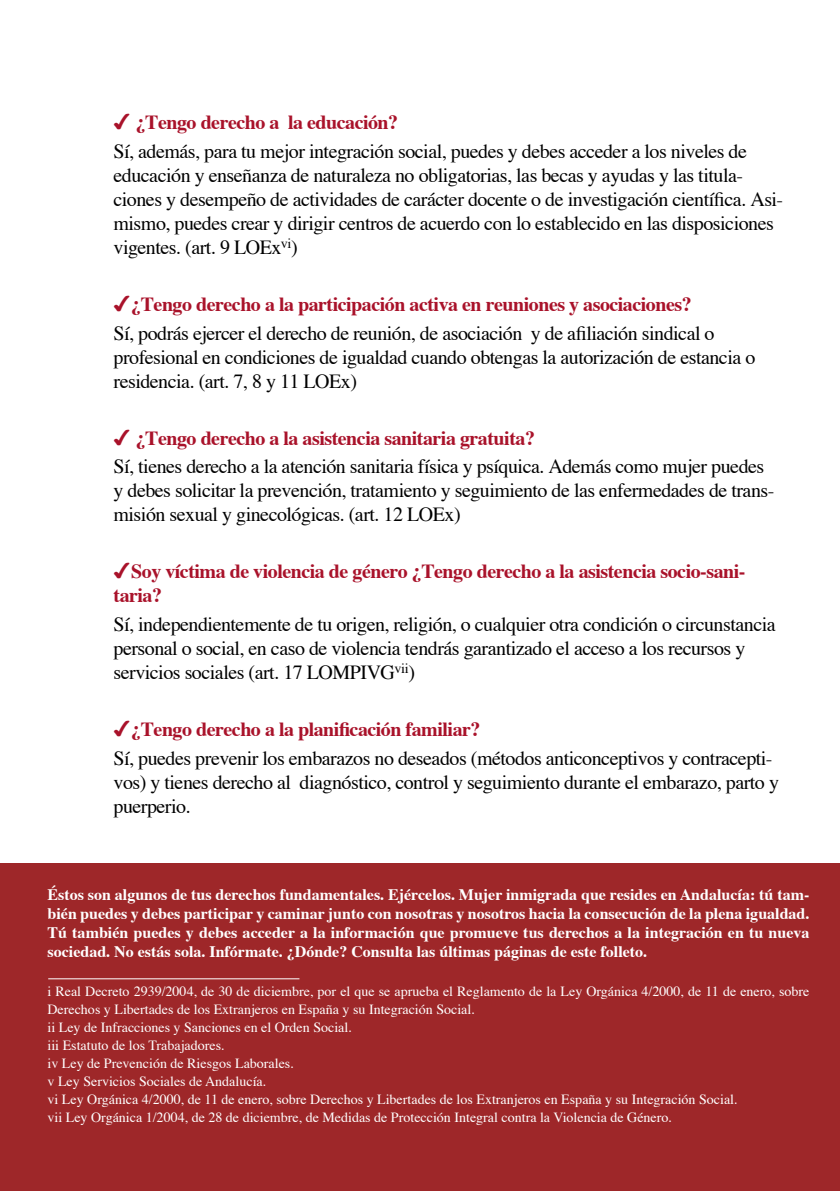
<style>
.page{position:relative;width:840px;height:1191px;background:#fff}
.page>*{position:absolute;margin:0;border:0;box-sizing:border-box;transform-origin:0 0}
.t1{font:20px/24px "Times";letter-spacing:-.025em;color:#000}
.t2{font:700 20px/24px "Times";letter-spacing:-.025em;color:#a9122a}
.t3{font:700 16px/19.2px "Times";color:#fff;text-align:justify}
.t4{font:14px/18px "Times";color:#fff}
.s1{font-family:"Monotype Sorts";color:#a9122a}
.s2{font-weight:700;color:#a9122a}
.s3{font-family:"Monotype Sorts";font-weight:400}
</style>
<div class="page">
<div style="left:0;top:863px;width:839px;height:328px;background:#9e2729"></div>
<hr style="left:48px;top:978px;width:251px;height:1px;background:#fff">
<p class="t1" style="left:113px;top:110px;width:634px;line-height:28.6px"><span class="s1">4</span> <span class="s2">¿Tengo derecho a la educación?<br></span>Sí, además, para tu mejor integración social, puedes y debes acceder a los niveles de</p>
<p class="t1" style="left:113px;top:164px;width:670px">educación y enseñanza de naturaleza no obligatorias, las becas y ayudas y las titula&shy;ciones y desempeño de actividades de carácter docente o de investigación científica. Asi&shy;mismo, puedes crear y dirigir centros de acuerdo con lo establecido en las disposiciones vigentes. (art. 9 LOEx<sup>vi</sup>)</p>
<p class="t1" style="left:113px;top:291px;width:602px;line-height:28.6px"><span class="s1">4</span><span class="s2">¿Tengo derecho a la participación activa en reuniones y asociaciones?<br></span>Sí, podrás ejercer el derecho de reunión, de asociación y de afiliación sindical o</p>
<p class="t1" style="left:113px;top:346px;width:643px">profesional en condiciones de igualdad cuando obtengas la autorización de estancia o residencia. (art. 7, 8 y 11 LOEx)</p>
<p class="t1" style="left:113px;top:425px;width:652px;line-height:28.6px"><span class="s1">4</span> <span class="s2">¿Tengo derecho a la asistencia sanitaria gratuita?<br></span>Sí, tienes derecho a la atención sanitaria física y psíquica. Además como mujer puedes</p>
<p class="t1" style="left:113px;top:480px;width:662px">y debes solicitar la prevención, tratamiento y seguimiento de las enfermedades de trans&shy;misión sexual y ginecológicas. (art. 12 LOEx)</p>
<p class="t2" style="left:113px;top:560px;width:633px"><span class="s3">4</span>Soy víctima de violencia de género ¿Tengo derecho a la asistencia socio-sani&shy;taria?</p>
<p class="t1" style="left:113px;top:613px;width:663px">Sí, independientemente de tu origen, religión, o cualquier otra condición o circunstancia personal o social, en caso de violencia tendrás garantizado el acceso a los recursos y servicios sociales (art. 17 LOMPIVG<sup>vii</sup>)</p>
<p class="t1" style="left:113px;top:716px;width:660px;line-height:28.6px"><span class="s1">4</span><span class="s2">¿Tengo derecho a la planificación familiar?<br></span>Sí, puedes prevenir los embarazos no deseados (métodos anticonceptivos y contracepti-</p>
<p class="t1" style="left:113px;top:771px;width:666px">vos) y tienes derecho al diagnóstico, control y seguimiento durante el embarazo, parto y puerperio.</p>
<p class="t3" style="left:47px;top:885px;width:763px">Éstos son algunos de tus derechos fundamentales. Ejércelos. Mujer inmigrada que resides en Andalucía: tú tam&shy;bién puedes y debes participar y caminar junto con nosotras y nosotros hacia la consecución de la plena igualdad.<br>Tú también puedes y debes acceder a la información que promueve tus derechos a la integración en tu nueva sociedad. No estás sola. Infórmate. ¿Dónde? Consulta las últimas páginas de este folleto.</p>
<p class="t4" style="left:47px;top:983px;width:763px">i Real Decreto 2939/2004, de 30 de diciembre, por el que se aprueba el Reglamento de la Ley Orgánica 4/2000, de 11 de enero, sobre Derechos y Libertades de los Extranjeros en España y su Integración Social.<br>ii Ley de Infracciones y Sanciones en el Orden Social.<br>iii Estatuto de los Trabajadores.<br>iv Ley de Prevención de Riesgos Laborales.<br>v Ley Servicios Sociales de Andalucía.<br>vi Ley Orgánica 4/2000, de 11 de enero, sobre Derechos y Libertades de los Extranjeros en España y su Integración Social.<br>vii Ley Orgánica 1/2004, de 28 de diciembre, de Medidas de Protección Integral contra la Violencia de Género.</p>
</div>
